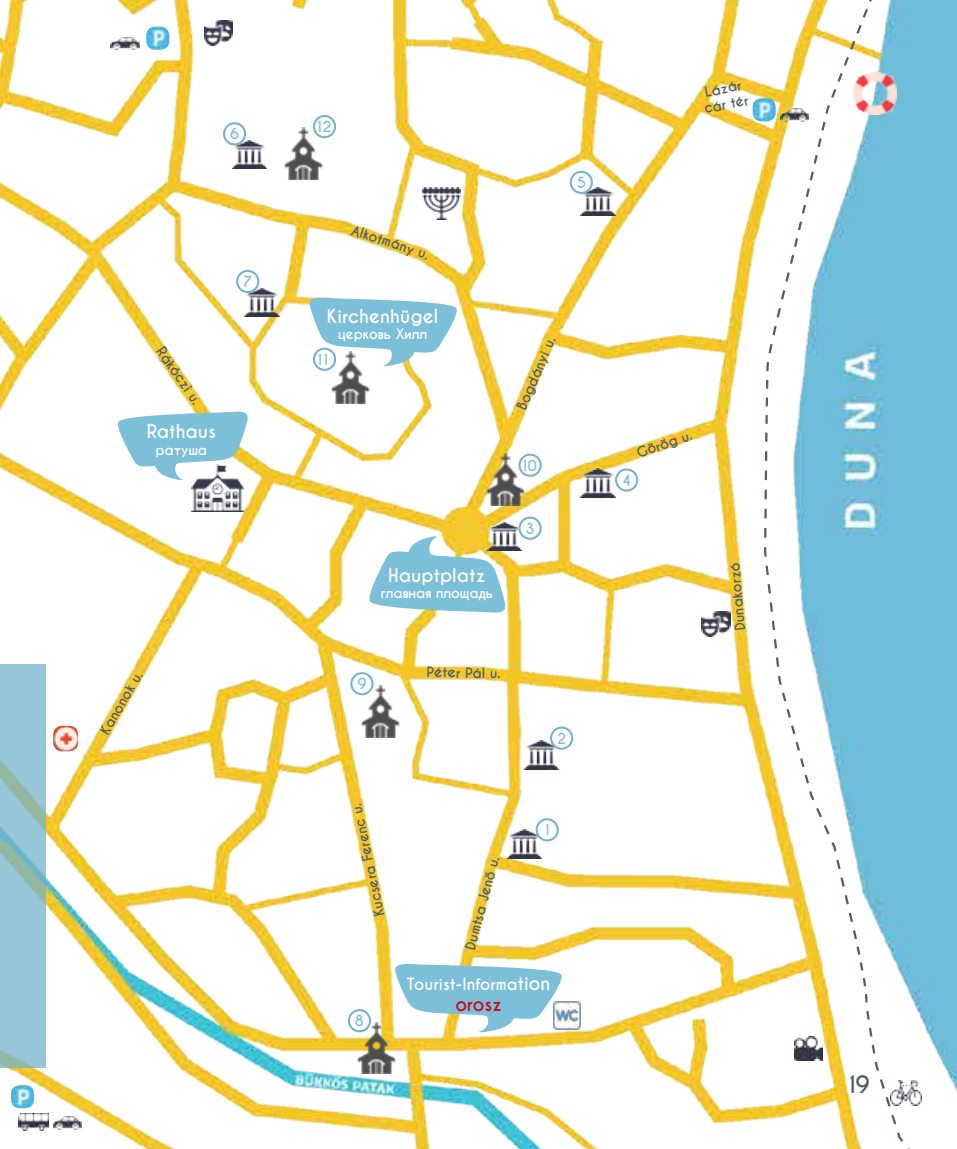
<style>
.page{position:relative;width:957px;height:1149px;background:#fff}
.page>*{position:absolute;margin:0;border:0;box-sizing:border-box;transform-origin:0 0}
.t1{font:700 22.5px "Caviar Dreams";color:#515d6a}
.t2{font:700 18px "Caviar Dreams";color:#fff}
.t3{font:700 18px "Caviar Dreams";color:#cd071e}
.t4{font:700 15.75px "Caviar Dreams";color:#fff}
.t5{font:700 14.4px "Caviar Dreams";color:#7cbfd9}
.t6{font:700 13.5px/16.2px "Caviar Dreams";color:#515d6a}
.t7{font:700 13.5px "Caviar Dreams";color:#fff}
.s1{font-size:18px}
</style>
<div class="page">
<img style="left:0;top:0;width:957px;height:1148px">
<svg style="left:366px;top:536px;width:140px;height:76px"></svg>
<svg style="left:394px;top:963px;width:171px;height:69px"></svg>
<img style="left:752px;top:98px;width:11px;height:23px">
<img style="left:553px;top:1001px;width:28px;height:27px">
<svg style="left:115px;top:411px;width:133px;height:69px"></svg>
<img style="left:53px;top:725px;width:25px;height:26px">
<img style="left:146px;top:27px;width:23px;height:23px">
<img style="left:11px;top:1084px;width:23px;height:23px">
<img style="left:355px;top:685px;width:51px;height:52px">
<img style="left:324px;top:366px;width:52px;height:37px">
<img style="left:278px;top:128px;width:51px;height:51px">
<img style="left:350px;top:1021px;width:52px;height:52px">
<img style="left:479px;top:454px;width:52px;height:51px">
<img style="left:581px;top:469px;width:34px;height:28px">
<img style="left:233px;top:140px;width:34px;height:29px">
<img style="left:507px;top:829px;width:35px;height:29px">
<img style="left:245px;top:288px;width:34px;height:29px">
<img style="left:487px;top:522px;width:34px;height:28px">
<img style="left:524px;top:740px;width:35px;height:29px">
<img style="left:581px;top:187px;width:34px;height:29px">
<svg style="left:309px;top:297px;width:151px;height:69px"></svg>
<img style="left:422px;top:187px;width:39px;height:32px">
<img style="left:191px;top:464px;width:52px;height:47px">
<div style="left:535px;top:818px;width:24px;height:23px;border:2px solid #74b3cb;border-radius:50%"></div>
<div style="left:550px;top:726px;width:23px;height:23px;border:2px solid #74b3cb;border-radius:50%"></div>
<div style="left:518px;top:516px;width:24px;height:23px;border:2px solid #74b3cb;border-radius:50%"></div>
<div style="left:615px;top:468px;width:23px;height:23px;border:2px solid #74b3cb;border-radius:50%"></div>
<div style="left:570px;top:171px;width:23px;height:23px;border:2px solid #74b3cb;border-radius:50%"></div>
<div style="left:223px;top:122px;width:23px;height:23px;border:2px solid #74b3cb;border-radius:50%"></div>
<div style="left:236px;top:270px;width:23px;height:23px;border:2px solid #74b3cb;border-radius:50%"></div>
<svg style="left:763px;top:0;width:162px;height:1148px"></svg>
<img style="left:890px;top:1080px;width:31px;height:25px">
<img style="left:19px;top:1113px;width:30px;height:17px">
<img style="left:111px;top:37px;width:28px;height:13px">
<img style="left:702px;top:611px;width:28px;height:25px">
<img style="left:204px;top:20px;width:29px;height:26px">
<img style="left:780px;top:109px;width:28px;height:12px">
<img style="left:53px;top:1116px;width:29px;height:13px">
<img style="left:794px;top:1035px;width:28px;height:24px">
<div style="left:348px;top:1008px;width:23px;height:23px;border:2px solid #74b3cb;border-radius:50%"></div>
<div style="left:350px;top:672px;width:23px;height:23px;border:2px solid #74b3cb;border-radius:50%"></div>
<div style="left:313px;top:347px;width:23px;height:24px;border:2px solid #74b3cb;border-radius:50%"></div>
<div style="left:518px;top:453px;width:24px;height:23px;border:2px solid #74b3cb;border-radius:50%"></div>
<div style="left:313px;top:115px;width:23px;height:23px;border:2px solid #74b3cb;border-radius:50%"></div>
<svg style="left:0;top:664px;width:45px;height:403px;background:#94c4d2"></svg>
<p class="t5" style="left:230px;top:125px;width:11px">6</p>
<p class="t5" style="left:243px;top:273px;width:11px">7</p>
<p class="t5" style="left:314px;top:118px;width:19px">12</p>
<p class="t6" style="left:354px;top:222px;width:82px;rotate:18deg">Alkotmány u.</p>
<h2 class="t2" style="left:327px;top:305px;width:113px">Kirchenhügel</h2>
<p class="t7" style="left:338px;top:326px;width:90px">церковь Хилл</p>
<p class="t6" style="left:166px;top:344px;width:68px;rotate:55deg">Rákóczi u.</p>
<p class="t6" style="left:514px;top:406px;width:79px;rotate:-67deg">Bogdányi u.</p>
<p class="t5" style="left:315px;top:350px;width:17px">11</p>
<h2 class="t2" style="left:147px;top:420px;width:71px">Rathaus</h2>
<p class="t7" style="left:155px;top:441px;width:53px">ратуша</p>
<h2 class="t2" style="left:388px;top:564px;width:99px">Hauptplatz</h2>
<p class="t7" style="left:381px;top:585px;width:114px">главная площадь</p>
<p class="t5" style="left:520px;top:456px;width:19px">10</p>
<p class="t5" style="left:525px;top:519px;width:11px">3</p>
<p class="t5" style="left:577px;top:174px;width:11px">5</p>
<p class="t6" style="left:97px;top:729px;width:72px;rotate:-60deg">Kanonok u.</p>
<p class="t5" style="left:357px;top:675px;width:11px">9</p>
<p class="t6" style="left:427px;top:664px;width:75px;rotate:1deg">Péter Pál u.</p>
<p class="t5" style="left:557px;top:729px;width:11px">2</p>
<p class="t6" style="left:372px;top:917px;width:117px;rotate:-102deg">Kucsera Ferenc u.</p>
<p class="t5" style="left:355px;top:1011px;width:11px">8</p>
<p class="t6" style="left:462px;top:947px;width:97px;rotate:-75deg">Dumtsa Jenő u.</p>
<p class="t5" style="left:542px;top:821px;width:12px">1</p>
<p class="t4" style="left:407px;top:973px;width:145px">Tourist-Informa<span class="s1">tion</span></p>
<h2 class="t3" style="left:455px;top:993px;width:48px">orosz</h2>
<p class="t6" style="left:700px;top:85px;width:46px;rotate:-11deg">Lázár cár tér</p>
<p class="t6" style="left:635px;top:445px;width:59px;rotate:-19deg">Görög u.</p>
<p class="t5" style="left:622px;top:471px;width:11px">4</p>
<p class="t6" style="left:732px;top:631px;width:70px;rotate:-95deg">Dunakorzó</p>
<h1 class="t1" style="left:844px;top:1070px;width:27px">19</h1>
</div>
